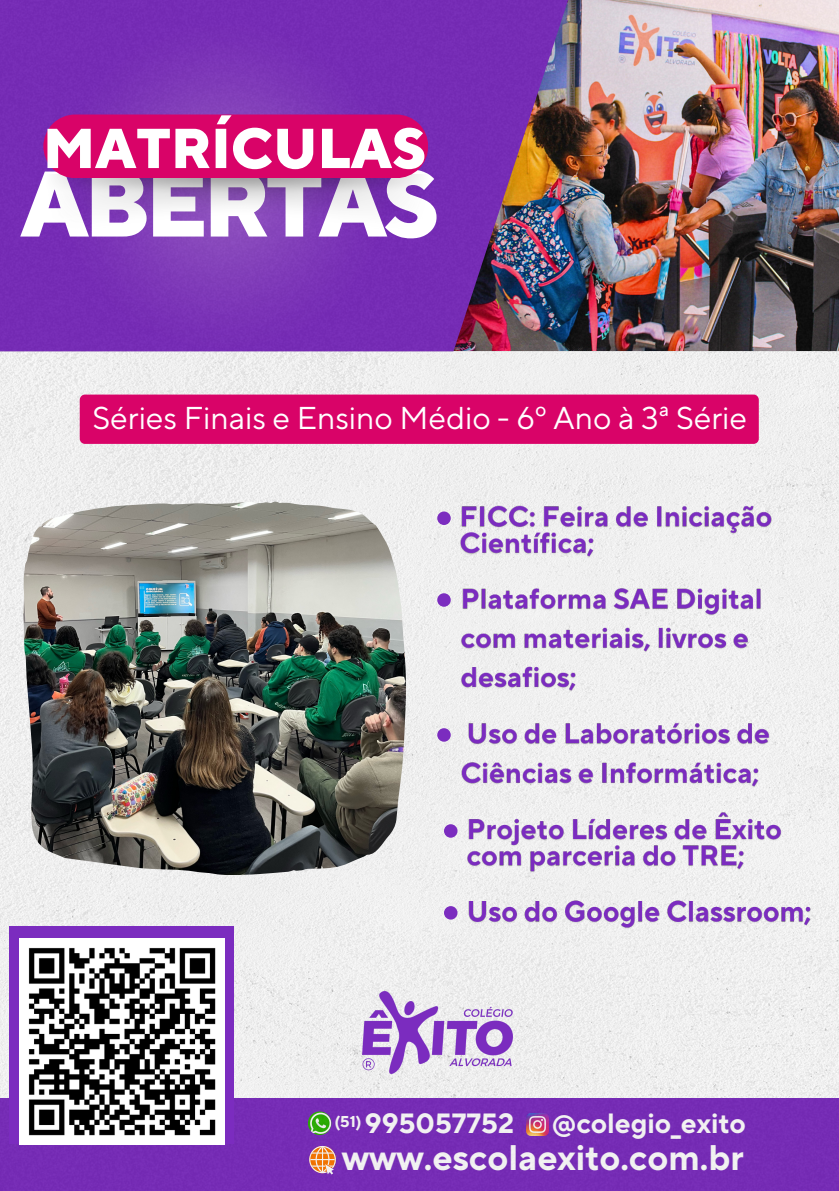
<style>
.page{position:relative;width:839px;height:1191px;background:#fff}
.page>*{position:absolute;margin:0;border:0;box-sizing:border-box;transform-origin:0 0}
.t1{font:800 92.8px "TT Norms Pro";letter-spacing:-.045em;color:#fff}
.t2{font:800 56.2px "TT Norms Pro";color:#fff}
.t3{font:700 35.6px "TT Norms Pro";color:#fff}
.t4{font:31.6px "TT Norms Pro";color:#fff}
.t5{font:700 27.8px "TT Norms Pro";color:#fff}
.t6{font:700 15.8px "TT Norms Pro";color:#fff}
</style>
<div class="page">
<img style="left:0;top:351px;width:838px;height:748px">
<div style="left:0;top:1099px;width:838px;height:91px;background:#762cb5"></div>
<img style="left:0;top:0;width:838px;height:351px">
<img style="left:53px;top:16px;width:342px;height:342px">
<img style="left:45px;top:175px;width:386px;height:63px">
<div style="left:43px;top:115px;width:385px;height:63px;background:#d90368"></div>
<hr style="left:0;top:1190px;width:838px;height:1px;background:#7b2cbf">
<div style="left:437px;top:511px;width:13px;height:14px;background:#7b2cbf;border-radius:50%"></div>
<div style="left:437px;top:593px;width:13px;height:14px;background:#7b2cbf;border-radius:50%"></div>
<div style="left:437px;top:728px;width:13px;height:14px;background:#7b2cbf;border-radius:50%"></div>
<div style="left:444px;top:824px;width:13px;height:14px;background:#7b2cbf;border-radius:50%"></div>
<div style="left:444px;top:906px;width:13px;height:14px;background:#7b2cbf;border-radius:50%"></div>
<img style="left:456px;top:500px;width:322px;height:63px">
<img style="left:456px;top:582px;width:310px;height:115px">
<img style="left:456px;top:718px;width:318px;height:75px">
<img style="left:462px;top:806px;width:325px;height:72px">
<img style="left:464px;top:895px;width:353px;height:39px">
<img style="left:23px;top:501px;width:382px;height:374px">
<div style="left:10px;top:926px;width:224px;height:218px;background:#7b2cbf"></div>
<img style="left:362px;top:991px;width:150px;height:83px">
<img style="left:19px;top:939px;width:206px;height:205px">
<div style="left:80px;top:395px;width:678px;height:49px;background:#d90368;border-radius:5px"></div>
<p class="t2" style="left:43px;top:115px;width:384px">MATRÍCULAS</p>
<p class="t1" style="left:21px;top:148px;width:420px">ABERTAS</p>
<p class="t4" style="left:92px;top:399px;width:656px">Séries Finais e Ensino Médio - 6º Ano à 3ª Série</p>
<p class="t6" style="left:334px;top:1112px;width:29px">(51)</p>
<p class="t5" style="left:365px;top:1106px;width:151px">995057752</p>
<p class="t5" style="left:552px;top:1106px;width:196px">@colegio_exito</p>
<p class="t3" style="left:342px;top:1136px;width:404px">www.escolaexito.com.br</p>
</div>
